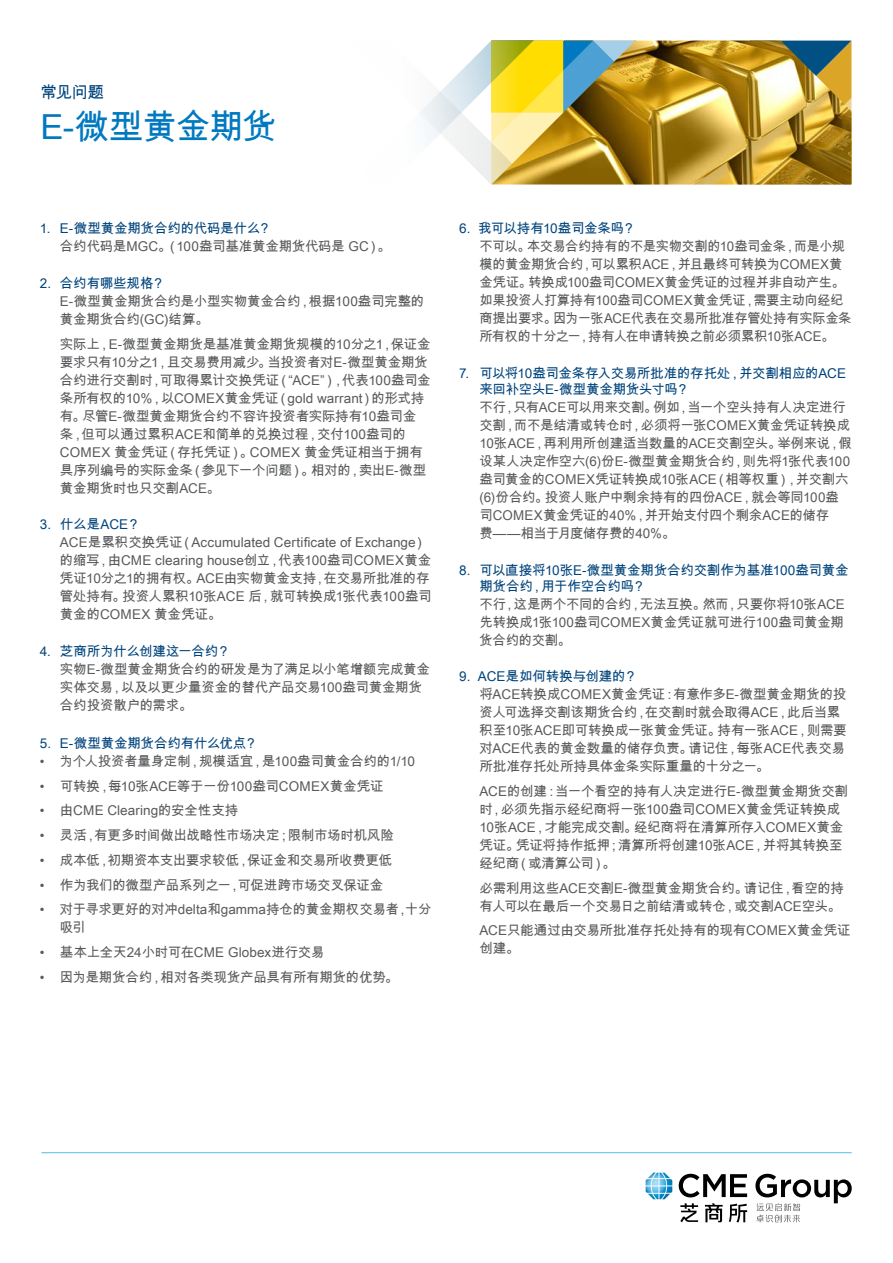
<style>
.page{position:relative;width:893px;height:1263px;background:#fff}
.page>*{position:absolute;margin:0;border:0;box-sizing:border-box;transform-origin:0 0}
.t1{font:34.5px "Arial Unicode MS";letter-spacing:-.025em;color:#0079c1}
.t2{font:16.5px "Arial Unicode MS";color:#00447c}
.t3{font:13.5px/18px "Arial Unicode MS";letter-spacing:-.015em;color:#58595b}
.t4{font:13.5px/16.2px "Arial Unicode MS";letter-spacing:-.015em;color:#00447c}
</style>
<div class="page">
<svg style="left:420px;top:41px;width:71px;height:143px"></svg>
<svg style="left:680px;top:1203px;width:18px;height:19px"></svg>
<svg style="left:705px;top:1203px;width:18px;height:19px"></svg>
<svg style="left:729px;top:1204px;width:18px;height:18px"></svg>
<svg style="left:679px;top:1174px;width:68px;height:23px"></svg>
<svg style="left:755px;top:1174px;width:97px;height:48px"></svg>
<img style="left:646px;top:1172px;width:26px;height:27px">
<hr style="left:41px;top:1152px;width:811px;height:1px;background:#54bceb">
<img style="left:491px;top:41px;width:360px;height:144px">
<p class="t2" style="left:40px;top:80px;width:65px">常见问题</p>
<h1 class="t1" style="left:40px;top:102px;width:238px">E-微型黄金期货</h1>
<p class="t4" style="left:40px;top:220px;width:233px">1. E-微型黄金期货合约的代码是什么？</p>
<p class="t3" style="left:60px;top:237px;width:333px">合约代码是MGC。（100盎司基准黄金期货代码是 GC）。</p>
<p class="t4" style="left:40px;top:275px;width:127px">2. 合约有哪些规格？</p>
<p class="t3" style="left:60px;top:292px;width:366px">E-微型黄金期货合约是小型实物黄金合约，根据100盎司完整的黄金期货合约(GC)结算。</p>
<p class="t3" style="left:60px;top:335px;width:372px">实际上，E-微型黄金期货是基准黄金期货规模的10分之1，保证金要求只有10分之1，且交易费用减少。当投资者对E-微型黄金期货合约进行交割时，可取得累计交换凭证（“ACE”），代表100盎司金条所有权的10%，以COMEX黄金凭证（gold warrant）的形式持有。尽管E-微型黄金期货合约不容许投资者实际持有10盎司金条，但可以通过累积ACE和简单的兑换过程，交付100盎司的COMEX 黄金凭证（存托凭证）。COMEX 黄金凭证相当于拥有具序列编号的实际金条（参见下一个问题）。相对的，卖出E-微型黄金期货时也只交割ACE。</p>
<p class="t4" style="left:40px;top:516px;width:102px">3. 什么是ACE？</p>
<p class="t3" style="left:60px;top:533px;width:373px">ACE是累积交换凭证（Accumulated Certificate of Exchange）的缩写，由CME clearing house创立，代表100盎司COMEX黄金凭证10分之1的拥有权。ACE由实物黄金支持，在交易所批准的存管处持有。投资人累积10张ACE 后，就可转换成1张代表100盎司黄金的COMEX 黄金凭证。</p>
<p class="t4" style="left:40px;top:642px;width:192px">4. 芝商所为什么创建这一合约？</p>
<p class="t3" style="left:60px;top:659px;width:372px">实物E-微型黄金期货合约的研发是为了满足以小笔增额完成黄金实体交易，以及以更少量资金的替代产品交易100盎司黄金期货合约投资散户的需求。</p>
<p class="t4" style="left:40px;top:735px;width:219px">5. E-微型黄金期货合约有什么优点？</p>
<p class="t3" style="left:40px;top:752px;width:377px">• 为个人投资者量身定制，规模适宜，是100盎司黄金合约的1/10</p>
<p class="t3" style="left:40px;top:776px;width:345px">• 可转换，每10张ACE等于一份100盎司COMEX黄金凭证</p>
<p class="t3" style="left:40px;top:801px;width:200px">• 由CME Clearing的安全性支持</p>
<p class="t3" style="left:40px;top:826px;width:356px">• 灵活，有更多时间做出战略性市场决定；限制市场时机风险</p>
<p class="t3" style="left:40px;top:851px;width:354px">• 成本低，初期资本支出要求较低，保证金和交易所收费更低</p>
<p class="t3" style="left:40px;top:875px;width:345px">• 作为我们的微型产品系列之一，可促进跨市场交叉保证金</p>
<p class="t3" style="left:60px;top:900px;width:373px;text-indent:-20px">• 对于寻求更好的对冲delta和gamma持仓的黄金期权交易者，十分吸引</p>
<p class="t3" style="left:40px;top:943px;width:286px">• 基本上全天24小时可在CME Globex进行交易</p>
<p class="t3" style="left:40px;top:968px;width:361px">• 因为是期货合约，相对各类现货产品具有所有期货的优势。</p>
<p class="t4" style="left:459px;top:220px;width:178px">6. 我可以持有10盎司金条吗？</p>
<p class="t3" style="left:479px;top:237px;width:374px">不可以。本交易合约持有的不是实物交割的10盎司金条，而是小规模的黄金期货合约，可以累积ACE，并且最终可转换为COMEX黄金凭证。转换成100盎司COMEX黄金凭证的过程并非自动产生。如果投资人打算持有100盎司COMEX黄金凭证，需要主动向经纪商提出要求。因为一张ACE代表在交易所批准存管处持有实际金条所有权的十分之一，持有人在申请转换之前必须累积10张ACE。</p>
<p class="t4" style="left:479px;top:365px;width:368px;text-indent:-20px">7. 可以将10盎司金条存入交易所批准的存托处，并交割相应的ACE来回补空头E-微型黄金期货头寸吗？</p>
<p class="t3" style="left:479px;top:398px;width:374px">不行，只有ACE可以用来交割。例如，当一个空头持有人决定进行交割，而不是结清或转仓时，必须将一张COMEX黄金凭证转换成10张ACE，再利用所创建适当数量的ACE交割空头。举例来说，假设某人决定作空六(6)份E-微型黄金期货合约，则先将1张代表100盎司黄金的COMEX凭证转换成10张ACE（相等权重），并交割六(6)份合约。投资人账户中剩余持有的四份ACE，就会等同100盎司COMEX黄金凭证的40%，并开始支付四个剩余ACE的储存费——相当于月度储存费的40%。</p>
<p class="t4" style="left:479px;top:561px;width:371px;text-indent:-20px">8. 可以直接将10张E-微型黄金期货合约交割作为基准100盎司黄金期货合约，用于作空合约吗？</p>
<p class="t3" style="left:479px;top:595px;width:367px;text-align:justify">不行，这是两个不同的合约，无法互换。然而，只要你将10张ACE先转换成1张100盎司COMEX黄金凭证就可进行100盎司黄金期货合约的交割。</p>
<p class="t4" style="left:459px;top:668px;width:180px">9. ACE是如何转换与创建的？</p>
<p class="t3" style="left:479px;top:685px;width:369px">将ACE转换成COMEX黄金凭证：有意作多E-微型黄金期货的投资人可选择交割该期货合约，在交割时就会取得ACE，此后当累积至10张ACE即可转换成一张黄金凭证。持有一张ACE，则需要对ACE代表的黄金数量的储存负责。请记住，每张ACE代表交易所批准存托处所持具体金条实际重量的十分之一。</p>
<p class="t3" style="left:479px;top:782px;width:370px">ACE的创建：当一个看空的持有人决定进行E-微型黄金期货交割时，必须先指示经纪商将一张100盎司COMEX黄金凭证转换成<br>10张ACE，才能完成交割。经纪商将在清算所存入COMEX黄金凭证。凭证将持作抵押；清算所将创建10张ACE，并将其转换至经纪商（或清算公司）。</p>
<p class="t3" style="left:479px;top:879px;width:366px">必需利用这些ACE交割E-微型黄金期货合约。请记住，看空的持有人可以在最后一个交易日之前结清或转仓，或交割ACE空头。</p>
<p class="t3" style="left:479px;top:921px;width:373px">ACE只能通过由交易所批准存托处持有的现有COMEX黄金凭证创建。</p>
</div>
